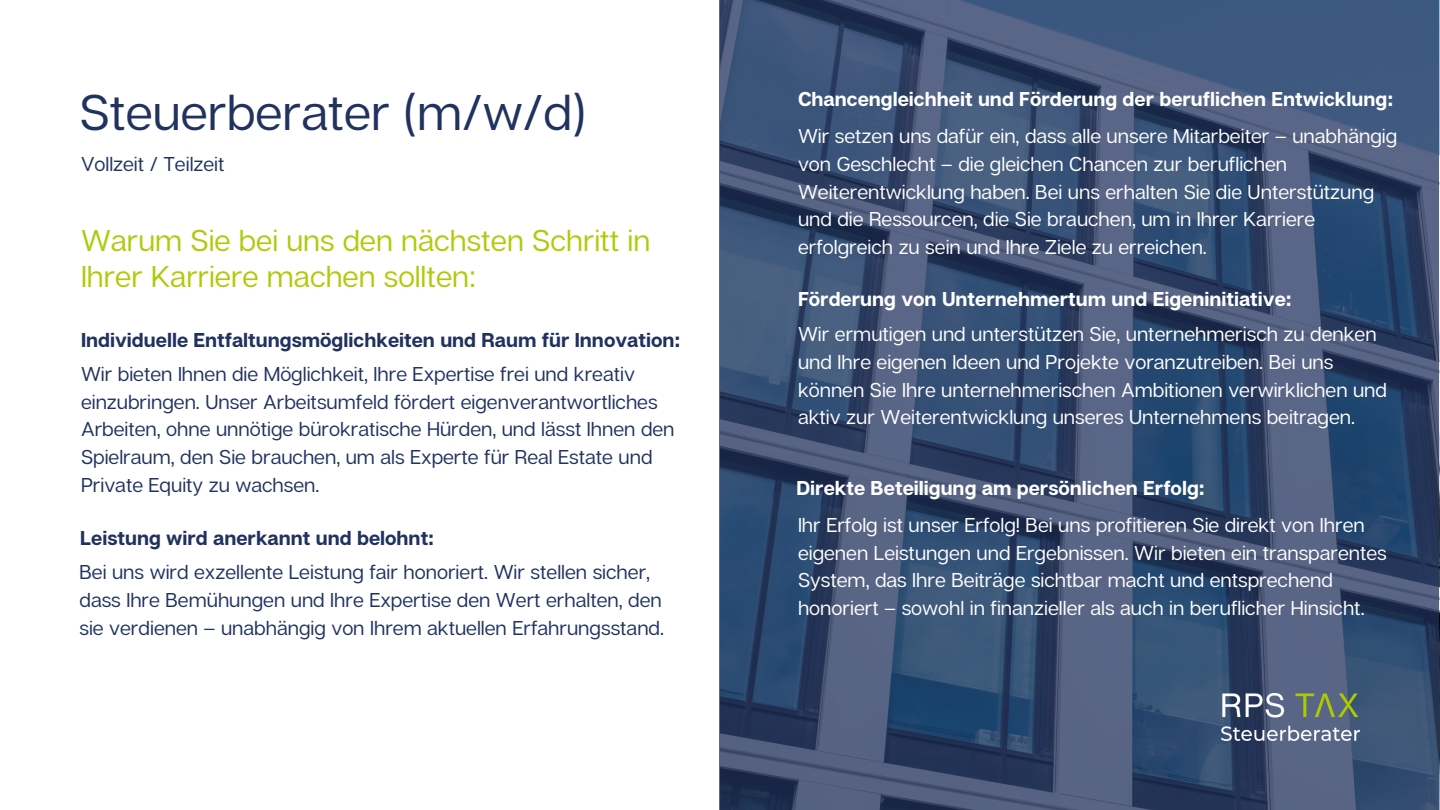
<style>
.page{position:relative;width:1440px;height:810px;background:#fff}
.page>*{position:absolute;margin:0;border:0;box-sizing:border-box;transform-origin:0 0}
.t1{font:50px "Articulat CF";color:#21325f}
.t2{font:30px/36.8px "Articulat CF";color:#afcb08}
.t3{font:20px/27.8px "Articulat CF";color:#fff}
.t4{font:20px/27.8px "Articulat CF";color:#21325f}
.t5{font:700 20px "Articulat CF";color:#fff}
.t6{font:700 20px "Articulat CF";color:#21325f}
</style>
<div class="page">
<svg style="left:719px;top:0;width:719px;height:810px;background:#3b5073"></svg>
<img style="left:1221px;top:694px;width:138px;height:46px">
<h1 class="t1" style="left:80px;top:81px;width:508px">Steuerberater (m/w/d)</h1>
<h2 class="t4" style="left:81px;top:149px;width:145px">Vollzeit / Teilzeit</h2>
<p class="t2" style="left:81px;top:221px;width:571px">Warum Sie bei uns den nächsten Schritt in<br>Ihrer Karriere machen sollten:</p>
<h3 class="t6" style="left:81px;top:327px;width:601px">Individuelle Entfaltungsmöglichkeiten und Raum für Innovation:</h3>
<p class="t4" style="left:81px;top:359px;width:595px">Wir bieten Ihnen die Möglichkeit, Ihre Expertise frei und kreativ einzubringen. Unser Arbeitsumfeld fördert eigenverantwortliches Arbeiten, ohne unnötige bürokratische Hürden, und lässt Ihnen den Spielraum, den Sie brauchen, um als Experte für Real Estate und Private Equity zu wachsen.</p>
<h3 class="t6" style="left:80px;top:525px;width:356px">Leistung wird anerkannt und belohnt:</h3>
<p class="t4" style="left:80px;top:558px;width:586px">Bei uns wird exzellente Leistung fair honoriert. Wir stellen sicher, dass Ihre Bemühungen und Ihre Expertise den Wert erhalten, den sie verdienen – unabhängig von Ihrem aktuellen Erfahrungsstand.</p>
<h3 class="t5" style="left:798px;top:86px;width:597px">Chancengleichheit und Förderung der beruflichen Entwicklung:</h3>
<p class="t3" style="left:798px;top:122px;width:601px">Wir setzen uns dafür ein, dass alle unsere Mitarbeiter – unabhängig von Geschlecht – die gleichen Chancen zur beruflichen Weiterentwicklung haben. Bei uns erhalten Sie die Unterstützung und die Ressourcen, die Sie brauchen, um in Ihrer Karriere erfolgreich zu sein und Ihre Ziele zu erreichen.</p>
<h3 class="t5" style="left:798px;top:286px;width:495px">Förderung von Unternehmertum und Eigeninitiative:</h3>
<p class="t3" style="left:798px;top:320px;width:591px">Wir ermutigen und unterstützen Sie, unternehmerisch zu denken und Ihre eigenen Ideen und Projekte voranzutreiben. Bei uns können Sie Ihre unternehmerischen Ambitionen verwirklichen und aktiv zur Weiterentwicklung unseres Unternehmens beitragen.</p>
<h3 class="t5" style="left:797px;top:475px;width:410px">Direkte Beteiligung am persönlichen Erfolg:</h3>
<p class="t3" style="left:798px;top:510px;width:590px">Ihr Erfolg ist unser Erfolg! Bei uns profitieren Sie direkt von Ihren eigenen Leistungen und Ergebnissen. Wir bieten ein transparentes System, das Ihre Beiträge sichtbar macht und entsprechend honoriert – sowohl in finanzieller als auch in beruflicher Hinsicht.</p>
</div>
